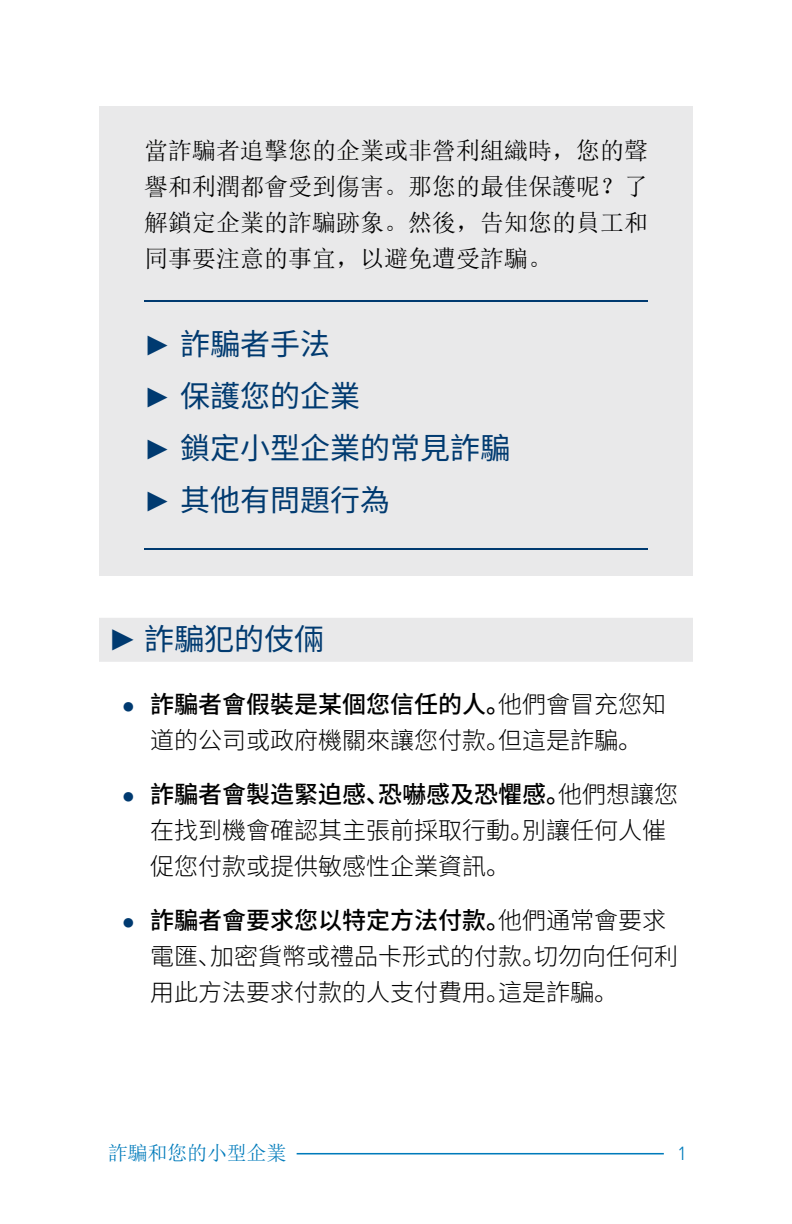
<style>
.page{position:relative;width:792px;height:1224px;background:#fff}
.page>*{position:absolute;margin:0;border:0;box-sizing:border-box;transform-origin:0 0}
.t1{font:30px "Source Han Sans SC";color:#003a70}
.t2{font:300 24px/36px "Source Han Sans CN";color:#000}
.t3{font:24px/36px "Sim Sun";color:#000;text-align:justify}
.t4{font:20px "Sim Sun";letter-spacing:-.01em;color:#007bbb}
.t5{font:300 20px "Proxima Nova";color:#007bbb}
.s1{font-family:"Arial";font-size:28px}
.s2{font-family:"Arial"}
.s3{font-family:"Arial";font-weight:400;font-size:22px;color:#003a70}
.s4{font-weight:500}
</style>
<div class="page">
<hr style="left:297px;top:1153px;width:367px;height:1px;background:#007bbb">
<div style="left:99px;top:107px;width:594px;height:469px;background:#e9e9ea"></div>
<hr style="left:144px;top:300px;width:504px;height:2px;background:#003a70">
<hr style="left:144px;top:548px;width:504px;height:2px;background:#003a70">
<div style="left:99px;top:618px;width:594px;height:44px;background:#e9e9ea"></div>
<p class="t3" style="left:144px;top:133px;width:505px">當詐騙者追擊您的企業或非營利組織時，您的聲譽和利潤都會受到傷害。那您的最佳保護呢？了解鎖定企業的詐騙跡象。然後，告知您的員工和同事要注意的事宜，以避免遭受詐騙。</p>
<p class="t1" style="left:144px;top:327px;width:188px"><span class="s1">►</span> 詐騙者手法</p>
<p class="t1" style="left:144px;top:379px;width:218px"><span class="s1">►</span> 保護您的企業</p>
<p class="t1" style="left:144px;top:431px;width:368px"><span class="s1">►</span> 鎖定小型企業的常見詐騙</p>
<p class="t1" style="left:144px;top:483px;width:248px"><span class="s1">►</span> 其他有問題行為</p>
<h1 class="t1" style="left:108px;top:622px;width:217px"><span class="s2">►</span> 詐騙犯的伎倆</h1>
<p class="t2" style="left:122px;top:687px;width:546px;text-align:center"><span class="s3">●</span> <span class="s4">詐騙者會假裝是某個您信任的人。</span>他們會冒充您知道的公司或政府機關來讓您付款。但這是詐騙。</p>
<p class="t2" style="left:150px;top:777px;width:529px;text-indent:-28px"><span class="s3">●</span> <span class="s4">詐騙者會製造緊迫感、恐嚇感及恐懼感。</span>他們想讓您在找到機會確認其主張前採取行動。別讓任何人催促您付款或提供敏感性企業資訊。</p>
<p class="t2" style="left:150px;top:903px;width:529px;text-indent:-28px"><span class="s3">●</span> <span class="s4">詐騙者會要求您以特定方法付款。</span>他們通常會要求電匯、加密貨幣或禮品卡形式的付款。切勿向任何利用此方法要求付款的人支付費用。這是詐騙。</p>
<p class="t4" style="left:108px;top:1143px;width:180px">詐騙和您的小型企業</p>
<p class="t5" style="left:679px;top:1142px;width:8px">1</p>
</div>
